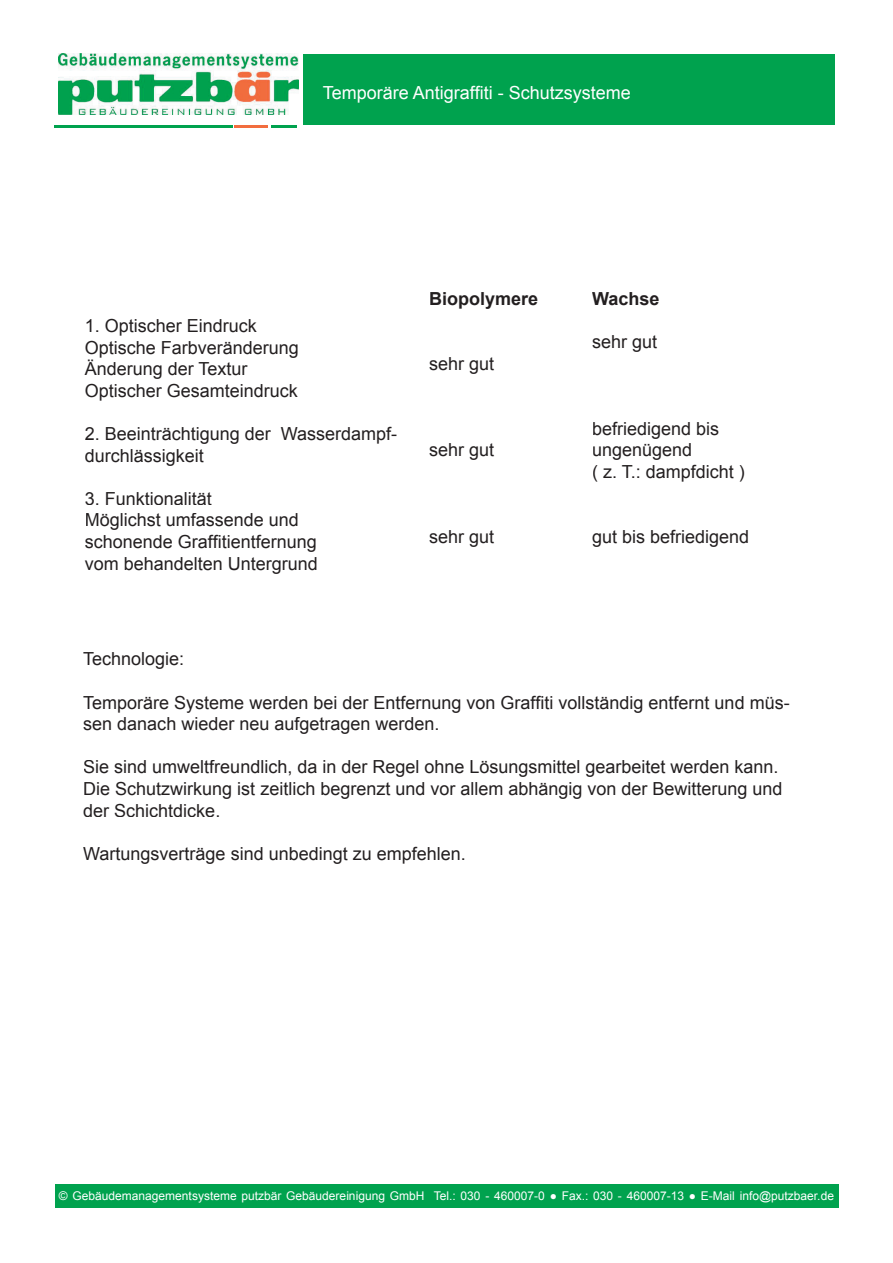
<style>
.page{position:relative;width:893px;height:1263px;background:#fff}
.page>*{position:absolute;margin:0;border:0;box-sizing:border-box;transform-origin:0 0}
.t1{font:18px/21.6px "Arial";color:#231f20}
.t2{font:18px "Arial";color:#fff}
.t3{font:700 18px "Arial";color:#231f20}
.t4{font:12px "Arial";color:#fff}
</style>
<div class="page">
<div style="left:55px;top:1184px;width:783px;height:24px;background:#00a24e"></div>
<img style="left:58px;top:53px;width:240px;height:62px">
<hr style="left:54px;top:125px;width:178px;height:3px;background:#00a24e">
<hr style="left:235px;top:125px;width:33px;height:3px;background:#f26d3e">
<hr style="left:271px;top:125px;width:25px;height:3px;background:#00a24e">
<div style="left:303px;top:54px;width:532px;height:71px;background:#00a24e"></div>
<p class="t2" style="left:323px;top:81px;width:310px">Temporäre Antigraffiti - Schutzsysteme</p>
<p class="t1" style="left:85px;top:315px;width:216px">1. Optischer Eindruck<br>Optische Farbveränderung<br>Änderung der Textur<br>Optischer Gesamteindruck</p>
<p class="t1" style="left:85px;top:423px;width:314px">2. Beeinträchtigung der Wasserdampf&shy;durchlässigkeit</p>
<p class="t1" style="left:85px;top:488px;width:235px">3. Funktionalität<br>Möglichst umfassende und schonende Graffitientfernung vom behandelten Untergrund</p>
<p class="t3" style="left:429px;top:287px;width:111px">Biopolymere</p>
<p class="t1" style="left:429px;top:353px;width:67px">sehr gut</p>
<p class="t1" style="left:429px;top:439px;width:67px">sehr gut</p>
<p class="t1" style="left:429px;top:526px;width:67px">sehr gut</p>
<p class="t3" style="left:592px;top:287px;width:69px">Wachse</p>
<p class="t1" style="left:592px;top:331px;width:67px">sehr gut</p>
<p class="t1" style="left:592px;top:418px;width:154px">befriedigend bis ungenügend<br>( z. T.: dampfdicht )</p>
<p class="t1" style="left:592px;top:526px;width:159px">gut bis befriedigend</p>
<p class="t1" style="left:83px;top:648px;width:103px">Technologie:</p>
<p class="t1" style="left:83px;top:692px;width:708px">Temporäre Systeme werden bei der Entfernung von Graffiti vollständig entfernt und müs&shy;sen danach wieder neu aufgetragen werden.</p>
<p class="t1" style="left:83px;top:756px;width:701px">Sie sind umweltfreundlich, da in der Regel ohne Lösungsmittel gearbeitet werden kann.<br>Die Schutzwirkung ist zeitlich begrenzt und vor allem abhängig von der Bewitterung und der Schichtdicke.</p>
<p class="t1" style="left:83px;top:843px;width:384px">Wartungsverträge sind unbedingt zu empfehlen.</p>
<p class="t4" style="left:59px;top:1187px;width:776px">© Gebäudemanagementsysteme putzbär Gebäudereinigung GmbH Tel.: 030 - 460007-0 ● Fax.: 030 - 460007-13 ● E-Mail info@putzbaer.de</p>
</div>
